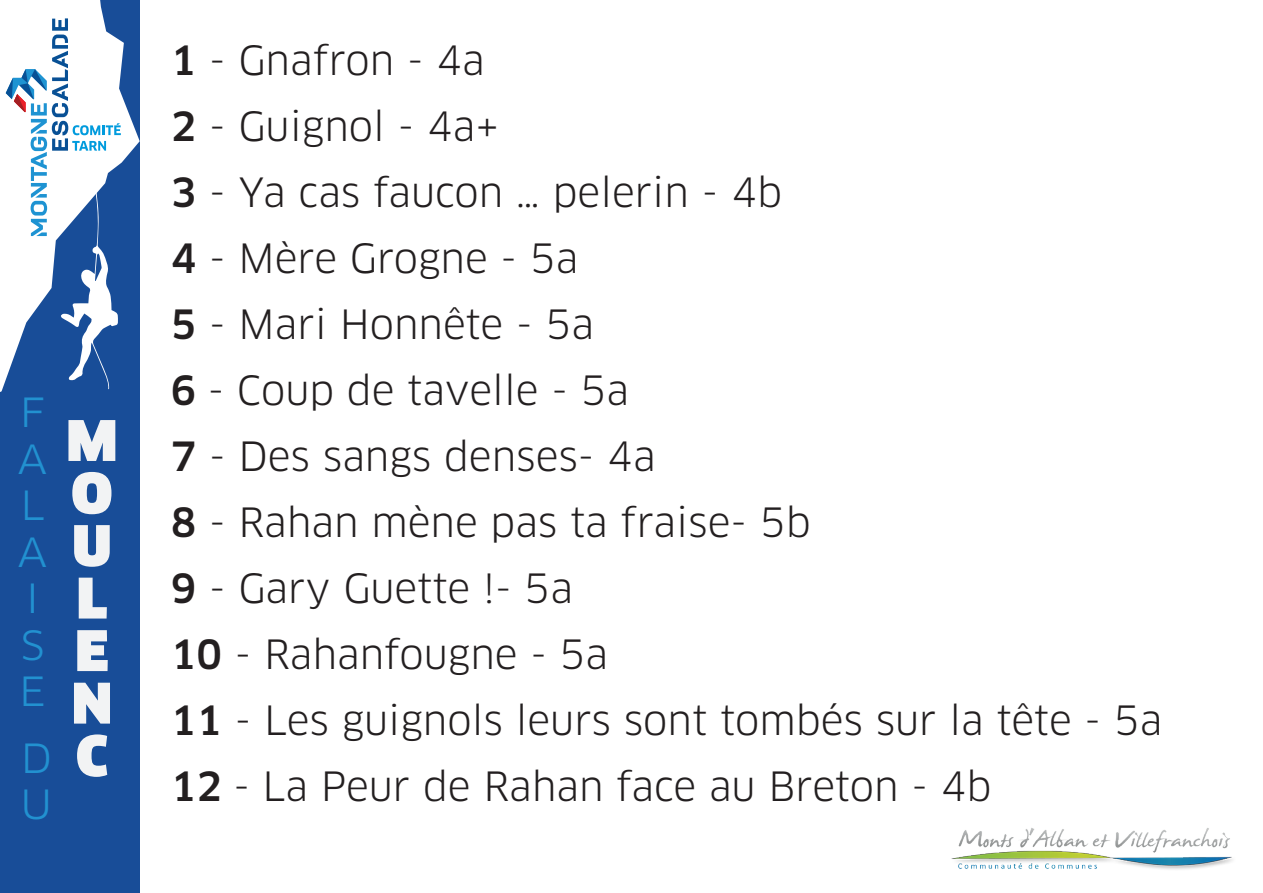
<style>
.page{position:relative;width:1263px;height:893px;background:#fff}
.page>*{position:absolute;margin:0;border:0;box-sizing:border-box;transform-origin:0 0}
.t1{font:900 54.6px/52.5px "Clan OT";color:#f2f3f4}
.t2{font:45.45px/46.5px "Clan OT";color:#2291d0}
.t3{font:39.45px/66px "Clan OT";color:#231f20}
.s1{font-weight:500}
</style>
<div class="page">
<div style="left:0;top:0;width:140px;height:893px;background:#184d98"></div>
<svg style="left:0;top:0;width:140px;height:392px"></svg>
<img style="left:951px;top:828px;width:282px;height:42px">
<svg style="left:6px;top:18px;width:115px;height:371px"></svg>
<p class="t2" style="left:18px;top:387px;width:31px">f a l a i s e</p>
<p class="t2" style="left:20px;top:733px;width:33px">d u</p>
<h1 class="t1" style="left:66px;top:416px;width:53px">M<br>O<br>U<br>L<br>E<br>N<br>C</h1>
<p class="t3" style="left:171px;top:27px;width:993px"><span class="s1">1</span> - Gnafron - 4a<br><span class="s1">2</span> - Guignol - 4a+<br><span class="s1">3</span> - Ya cas faucon … pelerin - 4b<br><span class="s1">4</span> - Mère Grogne - 5a<br><span class="s1">5</span> - Mari Honnête - 5a<br><span class="s1">6</span> - Coup de tavelle - 5a<br><span class="s1">7</span> - Des sangs denses- 4a<br><span class="s1">8</span> - Rahan mène pas ta fraise- 5b<br><span class="s1">9</span> - Gary Guette !- 5a<br><span class="s1">10</span> - Rahanfougne - 5a<br><span class="s1">11</span> - Les guignols leurs sont tombés sur la tête - 5a<br><span class="s1">12</span> - La Peur de Rahan face au Breton - 4b</p>
</div>
